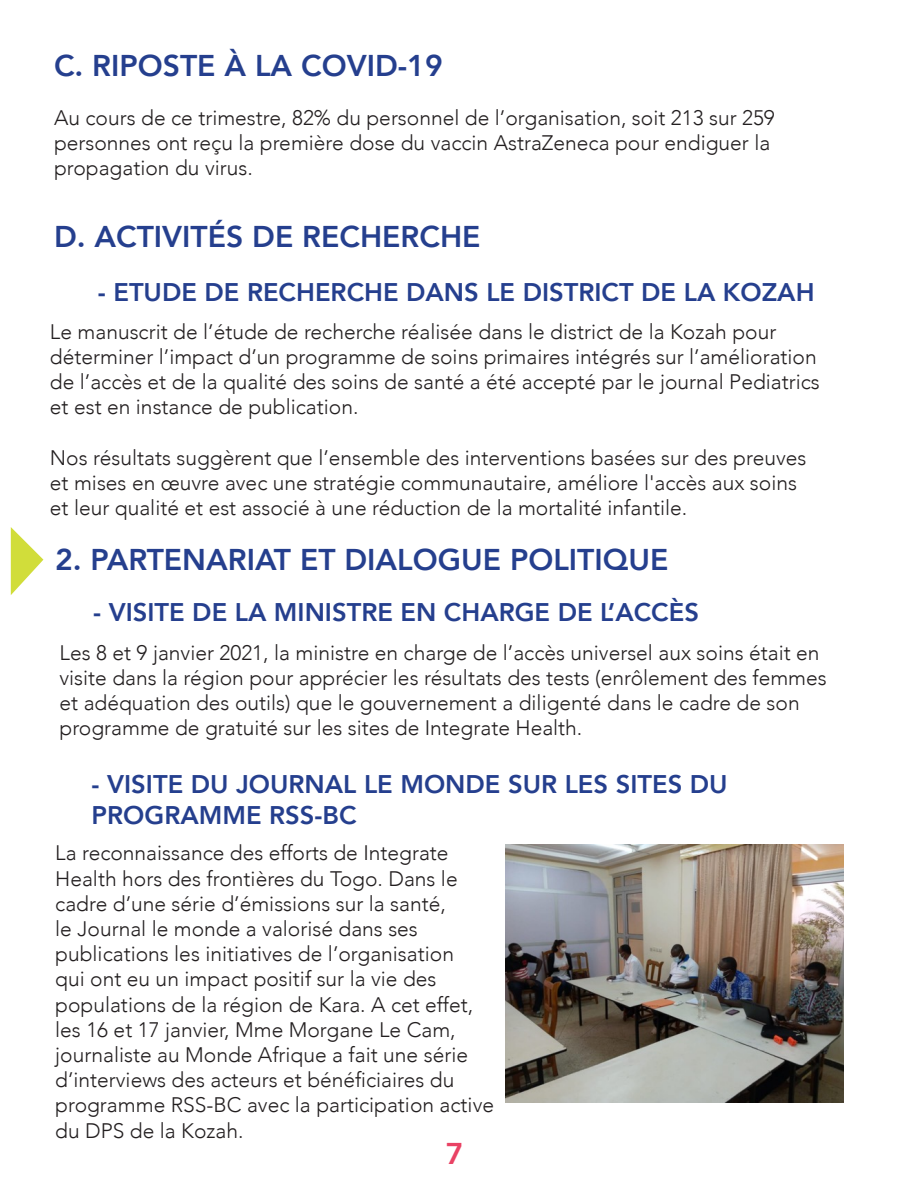
<style>
.page{position:relative;width:918px;height:1188px;background:#fff}
.page>*{position:absolute;margin:0;border:0;box-sizing:border-box;transform-origin:0 0}
.t1{font:800 30px "Avenir";color:#253f8e}
.t2{font:800 30px "Avenir";color:#e94264}
.t3{font:800 25.5px/30.6px "Avenir";color:#253f8e}
.t4{font:300 21px/25.2px "Avenir";color:#231f20}
</style>
<div class="page">
<svg style="left:11px;top:527px;width:32px;height:68px"></svg>
<img style="left:505px;top:845px;width:338px;height:258px">
<p class="t1" style="left:54px;top:42px;width:390px">C. RIPOSTE À LA COVID-19</p>
<p class="t4" style="left:54px;top:105px;width:722px">Au cours de ce trimestre, 82% du personnel de l’organisation, soit 213 sur 259 personnes ont reçu la première dose du vaccin AstraZeneca pour endiguer la propagation du virus.</p>
<p class="t1" style="left:54px;top:213px;width:428px">D. ACTIVITÉS DE RECHERCHE</p>
<p class="t3" style="left:98px;top:277px;width:718px">- ETUDE DE RECHERCHE DANS LE DISTRICT DE LA KOZAH</p>
<p class="t4" style="left:50px;top:319px;width:771px">Le manuscrit de l’étude de recherche réalisée dans le district de la Kozah pour déterminer l’impact d’un programme de soins primaires intégrés sur l’amélioration de l’accès et de la qualité des soins de santé a été accepté par le journal Pediatrics et est en instance de publication.</p>
<p class="t4" style="left:50px;top:445px;width:758px">Nos résultats suggèrent que l’ensemble des interventions basées sur des preuves et mises en œuvre avec une stratégie communautaire, améliore l'accès aux soins et leur qualité et est associé à une réduction de la mortalité infantile.</p>
<p class="t1" style="left:55px;top:536px;width:615px">2. PARTENARIAT ET DIALOGUE POLITIQUE</p>
<p class="t3" style="left:93px;top:597px;width:607px">- VISITE DE LA MINISTRE EN CHARGE DE L’ACCÈS</p>
<p class="t4" style="left:60px;top:640px;width:769px">Les 8 et 9 janvier 2021, la ministre en charge de l’accès universel aux soins était en visite dans la région pour apprécier les résultats des tests (enrôlement des femmes et adéquation des outils) que le gouvernement a diligenté dans le cadre de son programme de gratuité sur les sites de Integrate Health.</p>
<p class="t3" style="left:92px;top:769px;width:637px">- VISITE DU JOURNAL LE MONDE SUR LES SITES DU<br>PROGRAMME RSS-BC</p>
<p class="t4" style="left:55px;top:841px;width:440px">La reconnaissance des efforts de Integrate Health hors des frontières du Togo. Dans le cadre d’une série d’émissions sur la santé,<br>le Journal le monde a valorisé dans ses publications les initiatives de l’organisation<br>qui ont eu un impact positif sur la vie des populations de la région de Kara. A cet effet, les 16 et 17 janvier, Mme Morgane Le Cam, journaliste au Monde Afrique a fait une série d’interviews des acteurs et bénéficiaires du programme RSS-BC avec la participation active du DPS de la Kozah.</p>
<p class="t2" style="left:446px;top:1130px;width:19px">7</p>
</div>
